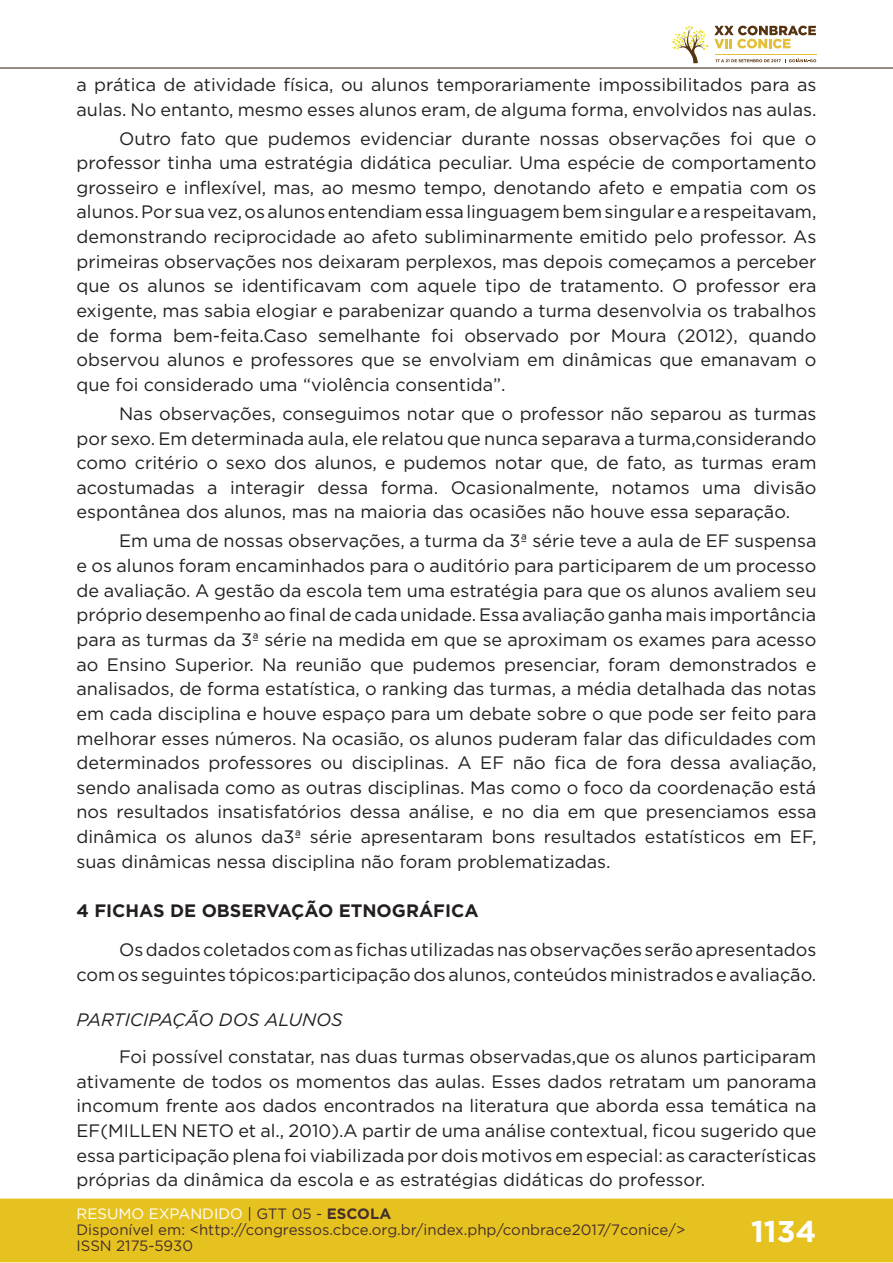
<style>
.page{position:relative;width:893px;height:1263px;background:#fff}
.page>*{position:absolute;margin:0;border:0;box-sizing:border-box;transform-origin:0 0}
.t1{font:700 30px "Gotham";color:#fff}
.t2{font:18px/24.6px "Gotham";color:#231f20;text-align:justify}
.t3{font:700 18px "Gotham";color:#231f20}
.t4{font:italic 18px "Gotham";color:#231f20}
.t5{font:15px/16px "Gotham";color:#462f2a}
.s1{color:#fff}
.s2{color:#442f2a}
.s3{font-weight:700;color:#442f2a}
</style>
<div class="page">
<div style="left:0;top:1198px;width:893px;height:64px;background:#e6c221;border:2px solid #e6c221"></div>
<hr style="left:0;top:67px;width:893px;height:2px;background:#442f2a">
<svg style="left:672px;top:26px;width:144px;height:37px"></svg>
<p class="t2" style="left:77px;top:72px;width:741px">a prática de atividade física, ou alunos temporariamente impossibilitados para as aulas. No entanto, mesmo esses alunos eram, de alguma forma, envolvidos nas aulas.</p>
<p class="t2" style="left:77px;top:125px;width:741px;text-indent:43px">Outro fato que pudemos evidenciar durante nossas observações foi que o professor tinha uma estratégia didática peculiar. Uma espécie de comportamento grosseiro e inflexível, mas, ao mesmo tempo, denotando afeto e empatia com os alunos. Por sua vez, os alunos entendiam essa linguagem bem singular e a respeitavam, demonstrando reciprocidade ao afeto subliminarmente emitido pelo professor. As primeiras observações nos deixaram perplexos, mas depois começamos a perceber que os alunos se identificavam com aquele tipo de tratamento. O professor era exigente, mas sabia elogiar e parabenizar quando a turma desenvolvia os trabalhos de forma bem-feita.Caso semelhante foi observado por Moura (2012), quando observou alunos e professores que se envolviam em dinâmicas que emanavam o que foi considerado uma “violência consentida”.</p>
<p class="t2" style="left:77px;top:401px;width:741px;text-indent:43px">Nas observações, conseguimos notar que o professor não separou as turmas por sexo. Em determinada aula, ele relatou que nunca separava a turma,considerando como critério o sexo dos alunos, e pudemos notar que, de fato, as turmas eram acostumadas a interagir dessa forma. Ocasionalmente, notamos uma divisão espontânea dos alunos, mas na maioria das ocasiões não houve essa separação.</p>
<p class="t2" style="left:77px;top:528px;width:741px;text-indent:43px">Em uma de nossas observações, a turma da 3ª série teve a aula de EF suspensa e os alunos foram encaminhados para o auditório para participarem de um processo de avaliação. A gestão da escola tem uma estratégia para que os alunos avaliem seu próprio desempenho ao final de cada unidade. Essa avaliação ganha mais importância para as turmas da 3ª série na medida em que se aproximam os exames para acesso ao Ensino Superior. Na reunião que pudemos presenciar, foram demonstrados e analisados, de forma estatística, o ranking das turmas, a média detalhada das notas em cada disciplina e houve espaço para um debate sobre o que pode ser feito para melhorar esses números. Na ocasião, os alunos puderam falar das dificuldades com determinados professores ou disciplinas. A EF não fica de fora dessa avaliação, sendo analisada como as outras disciplinas. Mas como o foco da coordenação está nos resultados insatisfatórios dessa análise, e no dia em que presenciamos essa dinâmica os alunos da3ª série apresentaram bons resultados estatísticos em EF, suas dinâmicas nessa disciplina não foram problematizadas.</p>
<p class="t3" style="left:77px;top:898px;width:404px">4 FICHAS DE OBSERVAÇÃO ETNOGRÁFICA</p>
<p class="t2" style="left:77px;top:937px;width:741px;text-align:right">Os dados coletados com as fichas utilizadas nas observações serão apresentados com os seguintes tópicos:participação dos alunos, conteúdos ministrados e avaliação.</p>
<p class="t4" style="left:77px;top:1008px;width:268px">PARTICIPAÇÃO DOS ALUNOS</p>
<p class="t2" style="left:77px;top:1044px;width:741px;text-indent:43px">Foi possível constatar, nas duas turmas observadas,que os alunos participaram ativamente de todos os momentos das aulas. Esses dados retratam um panorama incomum frente aos dados encontrados na literatura que aborda essa temática na EF(MILLEN NETO et al., 2010).A partir de uma análise contextual, ficou sugerido que essa participação plena foi viabilizada por dois motivos em especial: as características próprias da dinâmica da escola e as estratégias didáticas do professor.</p>
<p class="t5" style="left:77px;top:1205px;width:610px"><span class="s1">RESUMO EXPANDIDO</span> <span class="s2">| GTT 05 -</span> <span class="s3">ESCOLA<br></span>Disponível em: &lt;http://congressos.cbce.org.br/index.php/conbrace2017/7conice/&gt;<br>ISSN 2175-5930</p>
<h1 class="t1" style="left:751px;top:1212px;width:67px">1134</h1>
</div>
